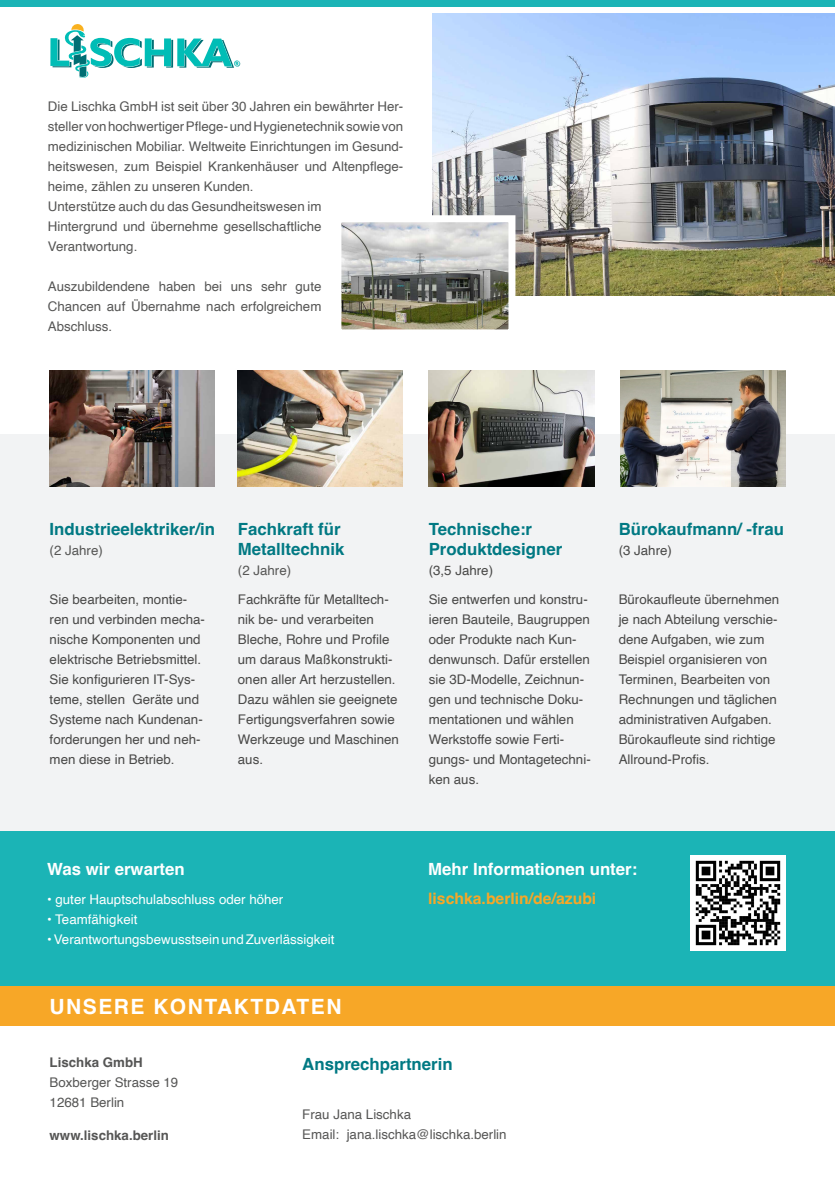
<style>
.page{position:relative;width:835px;height:1180px;background:#fff}
.page>*{position:absolute;margin:0;border:0;box-sizing:border-box;transform-origin:0 0}
.t1{font:700 21px "Helvetica";letter-spacing:.07em;color:#fff}
.t2{font:700 16.8px/19.9px "Helvetica";color:#017983}
.t3{font:700 16.8px "Helvetica";color:#fff}
.t4{font:700 15.75px "Helvetica";color:#f7a727}
.t5{font:13.3px/19.9px "Helvetica";color:#484847}
.t6{font:13.3px/19.9px "Helvetica";color:#565655}
.t7{font:13.3px "Helvetica";color:#fff}
.t8{font:700 13.3px "Helvetica";color:#565655}
</style>
<div class="page">
<div style="left:0;top:823px;width:834px;height:163px;background:#1bb4b6"></div>
<div style="left:0;top:435px;width:834px;height:396px;background:#f2f3f4"></div>
<div style="left:0;top:0;width:834px;height:6px;background:#1bb4b6"></div>
<div style="left:0;top:986px;width:834px;height:39px;background:#f7a727"></div>
<svg style="left:50px;top:24px;width:190px;height:54px"></svg>
<img style="left:432px;top:14px;width:402px;height:282px">
<img style="left:50px;top:370px;width:165px;height:117px">
<img style="left:237px;top:370px;width:165px;height:117px">
<img style="left:428px;top:370px;width:166px;height:117px">
<img style="left:620px;top:370px;width:165px;height:117px">
<img style="left:690px;top:855px;width:95px;height:95px">
<img style="left:341px;top:212px;width:178px;height:118px">
<p class="t6" style="left:48px;top:97px;width:357px">Die Lischka GmbH ist seit über 30 Jahren ein bewährter Her&shy;steller von hochwertiger Pflege- und Hygienetechnik sowie von medizinischen Mobiliar. Weltweite Einrichtungen im Gesund&shy;heitswesen, zum Beispiel Krankenhäuser und Altenpflege&shy;heime, zählen zu unseren Kunden.<br>Unterstütze auch du das Gesundheitswesen im<br>Hintergrund und übernehme gesellschaftliche Verantwortung.</p>
<p class="t6" style="left:48px;top:277px;width:275px;text-align:justify">Auszubildendene haben bei uns sehr gute Chancen auf Übernahme nach erfolgreichem Abschluss.</p>
<p class="t2" style="left:50px;top:520px;width:167px">Industrieelektriker/in</p>
<p class="t6" style="left:50px;top:540px;width:55px">(2 Jahre)</p>
<p class="t5" style="left:50px;top:590px;width:157px">Sie bearbeiten, montie&shy;ren und verbinden mecha&shy;nische Komponenten und elektrische Betriebsmittel.<br>Sie konfigurieren IT-Sys&shy;teme, stellen Geräte und<br>Systeme nach Kundenan&shy;forderungen her und neh&shy;men diese in Betrieb.</p>
<p class="t2" style="left:238px;top:520px;width:108px">Fachkraft für<br>Metalltechnik</p>
<p class="t6" style="left:238px;top:560px;width:55px">(2 Jahre)</p>
<p class="t5" style="left:238px;top:590px;width:162px">Fachkräfte für Metalltech&shy;nik be- und verarbeiten<br>Bleche, Rohre und Profile um daraus Maßkonstrukti&shy;onen aller Art herzustellen.<br>Dazu wählen sie geeignete<br>Fertigungsverfahren sowie<br>Werkzeuge und Maschinen aus.</p>
<p class="t2" style="left:428px;top:520px;width:135px">Technische:r<br>Produktdesigner</p>
<p class="t5" style="left:428px;top:560px;width:66px">(3,5 Jahre)</p>
<p class="t5" style="left:428px;top:590px;width:163px">Sie entwerfen und konstru&shy;ieren Bauteile, Baugruppen oder Produkte nach Kun&shy;denwunsch. Dafür erstellen sie 3D-Modelle, Zeichnun&shy;gen und technische Doku&shy;mentationen und wählen<br>Werkstoffe sowie Ferti&shy;gungs- und Montagetechni&shy;ken aus.</p>
<p class="t2" style="left:618px;top:520px;width:167px">Bürokaufmann/ -frau</p>
<p class="t5" style="left:618px;top:540px;width:55px">(3 Jahre)</p>
<p class="t5" style="left:618px;top:590px;width:162px">Bürokaufleute übernehmen je nach Abteilung verschie&shy;dene Aufgaben, wie zum<br>Beispiel organisieren von<br>Terminen, Bearbeiten von<br>Rechnungen und täglichen administrativen Aufgaben.<br>Bürokaufleute sind richtige<br>Allround-Profis.</p>
<p class="t3" style="left:47px;top:858px;width:139px">Was wir erwarten</p>
<p class="t7" style="left:47px;top:889px;width:238px">• guter Hauptschulabschluss oder höher</p>
<p class="t7" style="left:47px;top:909px;width:92px">• Teamfähigkeit</p>
<p class="t7" style="left:47px;top:929px;width:289px">• Verantwortungsbewusstsein und Zuverlässigkeit</p>
<h1 class="t1" style="left:50px;top:993px;width:293px">UNSERE KONTAKTDATEN</h1>
<p class="t3" style="left:428px;top:858px;width:211px">Mehr Informationen unter:</p>
<p class="t4" style="left:428px;top:889px;width:170px">lischka.berlin/de/azubi</p>
<p class="t8" style="left:50px;top:1054px;width:95px">Lischka GmbH</p>
<p class="t6" style="left:50px;top:1072px;width:130px">Boxberger Strasse 19<br>12681 Berlin</p>
<p class="t2" style="left:302px;top:1055px;width:152px">Ansprechpartnerin</p>
<p class="t6" style="left:302px;top:1105px;width:110px">Frau Jana Lischka</p>
<p class="t8" style="left:50px;top:1126px;width:121px">www.lischka.berlin</p>
<p class="t6" style="left:302px;top:1125px;width:206px">Email: jana.lischka@lischka.berlin</p>
</div>
